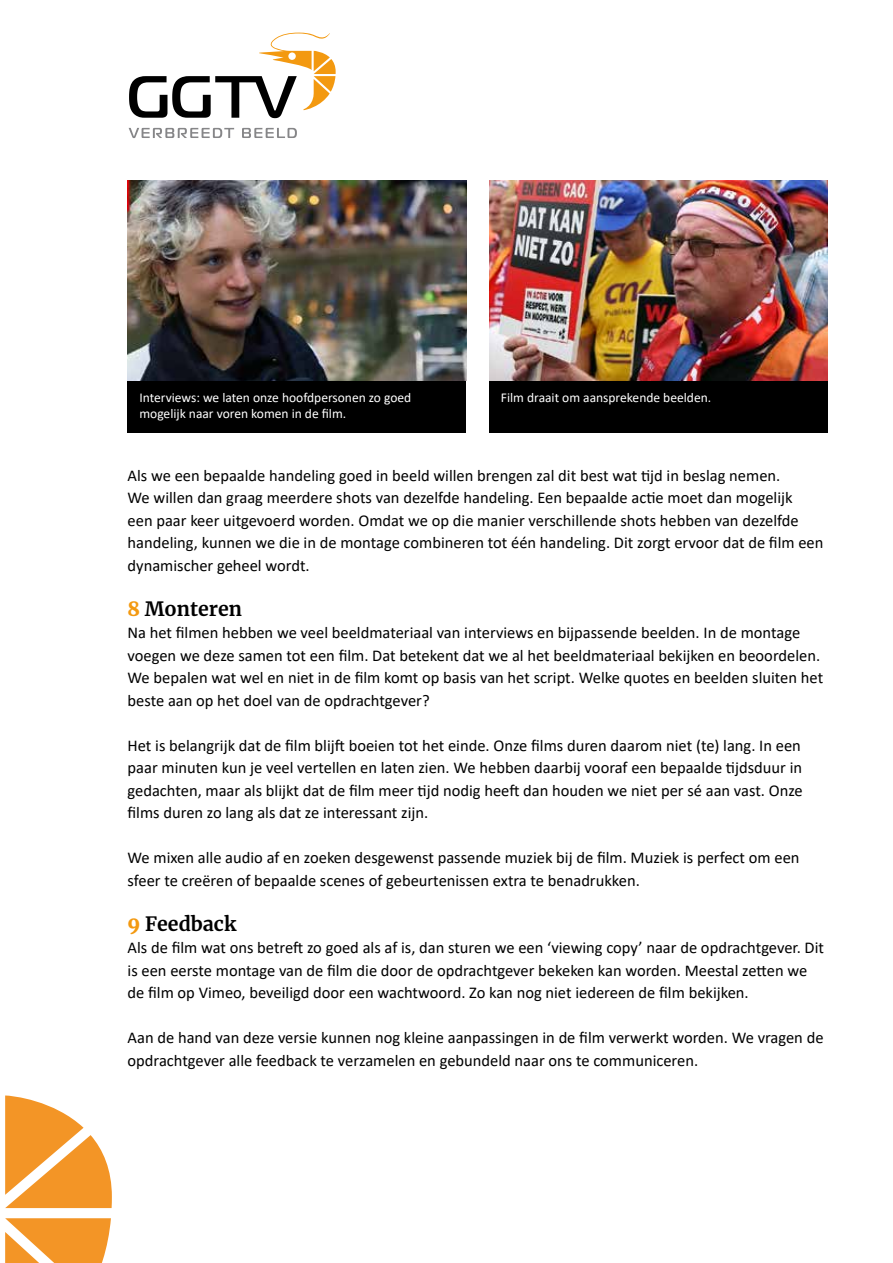
<style>
.page{position:relative;width:893px;height:1263px;background:#fff}
.page>*{position:absolute;margin:0;border:0;box-sizing:border-box;transform-origin:0 0}
.t1{font:700 19.5px "Merriweather";color:#000}
.t2{font:16.5px/22.5px "Calibri";color:#000}
.t3{font:13.5px/16.2px "Calibri";color:#fff}
.s1{font-weight:900;color:#f39910}
</style>
<div class="page">
<svg style="left:129px;top:128px;width:105px;height:10px"></svg>
<svg style="left:242px;top:128px;width:55px;height:10px"></svg>
<svg style="left:129px;top:33px;width:207px;height:85px"></svg>
<svg style="left:5px;top:1095px;width:107px;height:168px"></svg>
<div style="left:128px;top:373px;width:338px;height:60px;background:#000"></div>
<div style="left:489px;top:373px;width:339px;height:60px;background:#000"></div>
<img style="left:128px;top:181px;width:338px;height:200px">
<img style="left:489px;top:181px;width:339px;height:200px">
<p class="t3" style="left:139px;top:389px;width:273px">Interviews: we laten onze hoofdpersonen zo goed mogelijk naar voren komen in de film.</p>
<p class="t3" style="left:501px;top:389px;width:212px">Film draait om aansprekende beelden.</p>
<p class="t2" style="left:128px;top:464px;width:697px">Als we een bepaalde handeling goed in beeld willen brengen zal dit best wat tijd in beslag nemen.<br>We willen dan graag meerdere shots van dezelfde handeling. Een bepaalde actie moet dan mogelijk<br>een paar keer uitgevoerd worden. Omdat we op die manier verschillende shots hebben van dezelfde handeling, kunnen we die in de montage combineren tot één handeling. Dit zorgt ervoor dat de film een dynamischer geheel wordt.</p>
<p class="t1" style="left:128px;top:595px;width:116px"><span class="s1">8</span> Monteren</p>
<p class="t2" style="left:128px;top:621px;width:697px">Na het filmen hebben we veel beeldmateriaal van interviews en bijpassende beelden. In de montage voegen we deze samen tot een film. Dat betekent dat we al het beeldmateriaal bekijken en beoordelen.<br>We bepalen wat wel en niet in de film komt op basis van het script. Welke quotes en beelden sluiten het beste aan op het doel van de opdrachtgever?</p>
<p class="t2" style="left:128px;top:734px;width:677px;text-align:justify">Het is belangrijk dat de film blijft boeien tot het einde. Onze films duren daarom niet (te) lang. In een paar minuten kun je veel vertellen en laten zien. We hebben daarbij vooraf een bepaalde tijdsduur in gedachten, maar als blijkt dat de film meer tijd nodig heeft dan houden we niet per sé aan vast. Onze films duren zo lang als dat ze interessant zijn.</p>
<p class="t2" style="left:128px;top:846px;width:673px">We mixen alle audio af en zoeken desgewenst passende muziek bij de film. Muziek is perfect om een sfeer te creëren of bepaalde scenes of gebeurtenissen extra te benadrukken.</p>
<p class="t1" style="left:128px;top:910px;width:110px"><span class="s1">9</span> Feedback</p>
<p class="t2" style="left:128px;top:936px;width:698px">Als de film wat ons betreft zo goed als af is, dan sturen we een ‘viewing copy’ naar de opdrachtgever. Dit is een eerste montage van de film die door de opdrachtgever bekeken kan worden. Meestal zetten we de film op Vimeo, beveiligd door een wachtwoord. Zo kan nog niet iedereen de film bekijken.</p>
<p class="t2" style="left:128px;top:1026px;width:697px">Aan de hand van deze versie kunnen nog kleine aanpassingen in de film verwerkt worden. We vragen de opdrachtgever alle feedback te verzamelen en gebundeld naar ons te communiceren.</p>
</div>
